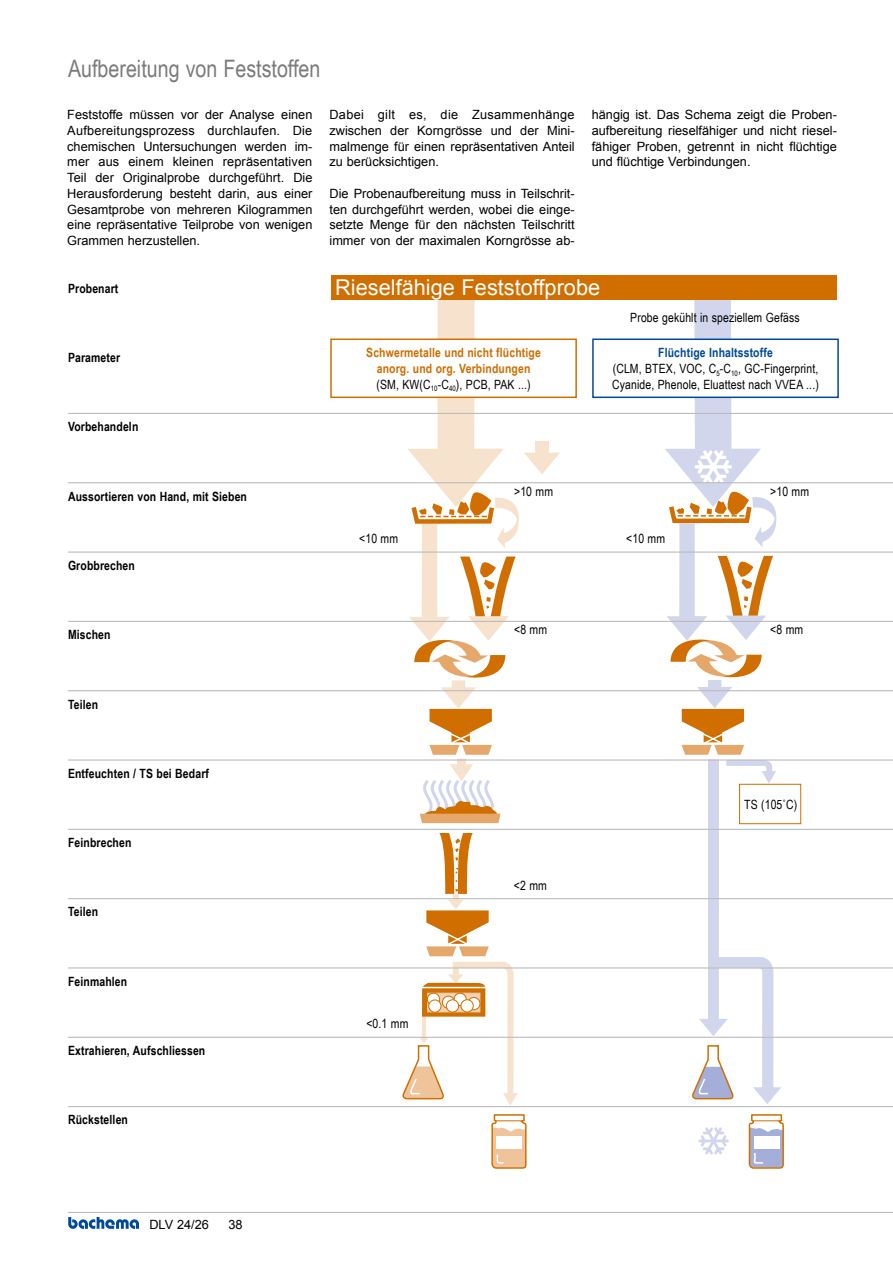
<style>
.page{position:relative;width:893px;height:1263px;background:#fff}
.page>*{position:absolute;margin:0;border:0;box-sizing:border-box;transform-origin:0 0}
.t1{font:24px "Arial Narrow";color:#7c7b7b}
.t2{font:21.75px "Arial";color:#fff}
.t3{font:12.75px/15.8px "Arial";color:#000;text-align:justify}
.t4{font:12.75px/15.8px "Arial Narrow";letter-spacing:.01em;color:#000;text-align:center}
.t5{font:700 12.75px "Arial Narrow";letter-spacing:.01em;color:#000}
.t6{font:700 12.75px/15.8px "Arial Narrow";letter-spacing:.01em;color:#d06e00;text-align:center}
.s1{font-weight:400;color:#000}
.s2{font-weight:700;color:#004a9a}
</style>
<div class="page">
<svg style="left:491px;top:1114px;width:36px;height:55px"></svg>
<svg style="left:698px;top:1127px;width:31px;height:27px"></svg>
<svg style="left:748px;top:1114px;width:36px;height:55px"></svg>
<svg style="left:368px;top:833px;width:150px;height:273px"></svg>
<svg style="left:407px;top:299px;width:153px;height:524px"></svg>
<svg style="left:657px;top:299px;width:124px;height:805px"></svg>
<svg style="left:68px;top:1217px;width:71px;height:12px"></svg>
<hr style="left:68px;top:551px;width:825px;height:2px;background:#bcbcbc">
<hr style="left:68px;top:621px;width:825px;height:1px;background:#bcbcbc">
<hr style="left:68px;top:690px;width:825px;height:1px;background:#bcbcbc">
<hr style="left:68px;top:759px;width:825px;height:1px;background:#bcbcbc">
<hr style="left:68px;top:829px;width:825px;height:1px;background:#bcbcbc">
<hr style="left:68px;top:898px;width:825px;height:1px;background:#bcbcbc">
<hr style="left:68px;top:967px;width:825px;height:1px;background:#bcbcbc">
<hr style="left:68px;top:1037px;width:825px;height:1px;background:#bcbcbc">
<hr style="left:68px;top:1106px;width:825px;height:1px;background:#bcbcbc">
<hr style="left:68px;top:1212px;width:825px;height:1px;background:#bcbcbc">
<hr style="left:68px;top:413px;width:825px;height:1px;background:#bcbcbc">
<hr style="left:68px;top:482px;width:825px;height:1px;background:#bcbcbc">
<div style="left:331px;top:339px;width:245px;height:58px;background:#fff"></div>
<div style="left:330px;top:338px;width:247px;height:60px;border:2px solid #d06e00"></div>
<div style="left:593px;top:339px;width:245px;height:58px;background:#fff"></div>
<div style="left:592px;top:338px;width:247px;height:60px;border:2px solid #004a9a"></div>
<div style="left:331px;top:275px;width:506px;height:24px;background:#d06e00"></div>
<div style="left:739px;top:784px;width:62px;height:40px;border:1px solid #d06e00"></div>
<h1 class="t1" style="left:68px;top:51px;width:254px">Aufbereitung von Feststoffen</h1>
<p class="t3" style="left:67px;top:107px;width:247px">Feststoffe müssen vor der Analyse einen Aufbereitungsprozess durchlaufen. Die chemischen Untersuchungen werden im&shy;mer aus einem kleinen repräsentativen Teil der Originalprobe durchgeführt. Die Herausforderung besteht darin, aus einer Gesamtprobe von mehreren Kilogrammen eine repräsentative Teilprobe von wenigen Grammen herzustellen.</p>
<p class="t3" style="left:329px;top:107px;width:247px">Dabei gilt es, die Zusammenhänge zwischen der Korngrösse und der Mini&shy;malmenge für einen repräsentativen Anteil zu berücksichtigen.</p>
<p class="t3" style="left:329px;top:186px;width:247px">Die Probenaufbereitung muss in Teilschrit&shy;ten durchgeführt werden, wobei die einge&shy;setzte Menge für den nächsten Teilschritt immer von der maximalen Korngrösse ab-</p>
<p class="t3" style="left:592px;top:107px;width:247px">hängig ist. Das Schema zeigt die Proben&shy;aufbereitung rieselfähiger und nicht riesel&shy;fähiger Proben, getrennt in nicht flüchtige und flüchtige Verbindungen.</p>
<p class="t5" style="left:68px;top:278px;width:52px">Probenart</p>
<p class="t5" style="left:68px;top:348px;width:54px">Parameter</p>
<p class="t5" style="left:68px;top:417px;width:72px">Vorbehandeln</p>
<p class="t5" style="left:68px;top:486px;width:180px">Aussortieren von Hand, mit Sieben</p>
<p class="t5" style="left:68px;top:556px;width:68px">Grobbrechen</p>
<p class="t5" style="left:68px;top:625px;width:44px">Mischen</p>
<p class="t5" style="left:68px;top:694px;width:32px">Teilen</p>
<p class="t5" style="left:68px;top:764px;width:143px">Entfeuchten / TS bei Bedarf</p>
<p class="t5" style="left:68px;top:833px;width:65px">Feinbrechen</p>
<p class="t5" style="left:68px;top:902px;width:32px">Teilen</p>
<p class="t5" style="left:68px;top:972px;width:61px">Feinmahlen</p>
<p class="t5" style="left:68px;top:1041px;width:139px">Extrahieren, Aufschliessen</p>
<p class="t5" style="left:68px;top:1110px;width:61px">Rückstellen</p>
<p class="t3" style="left:149px;top:1217px;width:61px">DLV 24/26</p>
<p class="t3" style="left:229px;top:1217px;width:16px">38</p>
<h2 class="t2" style="left:335px;top:273px;width:266px">Rieselfähige Feststoffprobe</h2>
<p class="t4" style="left:630px;top:309px;width:171px">Probe gekühlt in speziellem Gefäss</p>
<p class="t6" style="left:366px;top:344px;width:176px">Schwermetalle und nicht flüchtige anorg. und org. Verbindungen <span class="s1">(SM, KW(C</span><sub>10</sub><span class="s1">-C</span><sub>40</sub><span class="s1">), PCB, PAK ...)</span></p>
<p class="t4" style="left:612px;top:344px;width:208px"><span class="s2">Flüchtige Inhaltsstoffe<br></span>(CLM, BTEX, VOC, C<sub>5</sub>-C<sub>10</sub>, GC-Fingerprint,<br>Cyanide, Phenole, Eluattest nach VVEA ...)</p>
<p class="t4" style="left:359px;top:530px;width:40px">&lt;10 mm</p>
<p class="t4" style="left:366px;top:1015px;width:44px">&lt;0.1 mm</p>
<p class="t4" style="left:514px;top:483px;width:40px">&gt;10 mm</p>
<p class="t4" style="left:514px;top:621px;width:35px">&lt;8 mm</p>
<p class="t4" style="left:626px;top:530px;width:40px">&lt;10 mm</p>
<p class="t4" style="left:514px;top:877px;width:35px">&lt;2 mm</p>
<p class="t4" style="left:770px;top:483px;width:40px">&gt;10 mm</p>
<p class="t4" style="left:770px;top:621px;width:35px">&lt;8 mm</p>
<p class="t4" style="left:744px;top:796px;width:55px">TS (105˚C)</p>
</div>
